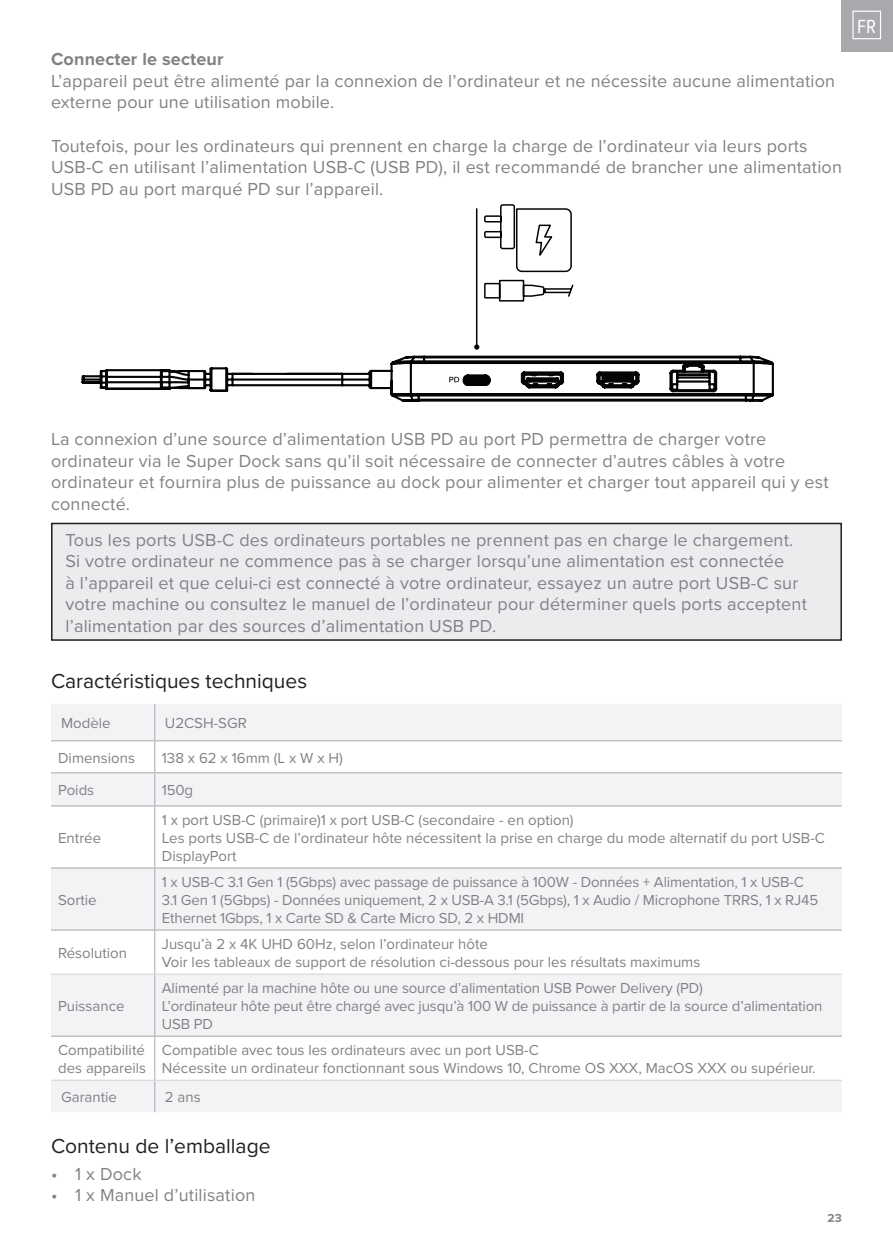
<style>
.page{position:relative;width:893px;height:1259px;background:#fff}
.page>*{position:absolute;margin:0;border:0;box-sizing:border-box;transform-origin:0 0}
.t1{font:21px "Proxima Nova";color:#231f20}
.t2{font:19.8px "Proxima Nova Cond";color:#fff}
.t3{font:18px/21.6px "Proxima Nova";letter-spacing:.01em;color:#808285}
.t4{font:700 18px "Proxima Nova";letter-spacing:.01em;color:#808285}
.t5{font:15px/18px "Proxima Nova";color:#808285}
.t6{font:700 12px "Proxima Nova";color:#808285}
</style>
<div class="page">
<div style="left:842px;top:0;width:51px;height:51px;background:#a8a9ad"></div>
<div style="left:852px;top:11px;width:29px;height:28px;border:1px solid #fff"></div>
<div style="left:52px;top:523px;width:789px;height:117px;background:#ececee"></div>
<div style="left:51px;top:523px;width:791px;height:118px;border:2px solid #231f20"></div>
<svg style="left:51px;top:704px;width:791px;height:408px;fill:#f2f3f4"></svg>
<hr style="left:154px;top:704px;width:1px;height:36px;background:#a8a9ad">
<hr style="left:51px;top:740px;width:104px;height:1px;background:#a8a9ad">
<hr style="left:155px;top:740px;width:687px;height:1px;background:#a8a9ad">
<hr style="left:154px;top:741px;width:1px;height:31px;background:#a8a9ad">
<hr style="left:51px;top:772px;width:104px;height:1px;background:#a8a9ad">
<hr style="left:155px;top:772px;width:687px;height:1px;background:#a8a9ad">
<hr style="left:154px;top:773px;width:1px;height:32px;background:#a8a9ad">
<hr style="left:51px;top:805px;width:104px;height:1px;background:#a8a9ad">
<hr style="left:155px;top:805px;width:687px;height:1px;background:#a8a9ad">
<hr style="left:154px;top:806px;width:1px;height:61px;background:#a8a9ad">
<hr style="left:51px;top:867px;width:104px;height:1px;background:#a8a9ad">
<hr style="left:155px;top:867px;width:687px;height:1px;background:#a8a9ad">
<hr style="left:154px;top:868px;width:1px;height:61px;background:#a8a9ad">
<hr style="left:51px;top:929px;width:104px;height:1px;background:#a8a9ad">
<hr style="left:155px;top:929px;width:687px;height:1px;background:#a8a9ad">
<hr style="left:154px;top:930px;width:1px;height:43px;background:#a8a9ad">
<hr style="left:154px;top:974px;width:1px;height:61px;background:#a8a9ad">
<hr style="left:51px;top:1035px;width:104px;height:1px;background:#a8a9ad">
<hr style="left:155px;top:1035px;width:687px;height:1px;background:#a8a9ad">
<hr style="left:154px;top:1036px;width:1px;height:43px;background:#a8a9ad">
<hr style="left:154px;top:1080px;width:1px;height:32px;background:#a8a9ad">
<hr style="left:51px;top:973px;width:104px;height:1px;background:#d1d2d4">
<hr style="left:155px;top:973px;width:687px;height:1px;background:#d1d2d4">
<hr style="left:51px;top:1079px;width:104px;height:1px;background:#d1d2d4">
<hr style="left:155px;top:1079px;width:687px;height:1px;background:#d1d2d4">
<svg style="left:484px;top:204px;width:90px;height:98px"></svg>
<hr style="left:476px;top:209px;width:1px;height:138px;background:#040503">
<svg style="left:81px;top:344px;width:693px;height:58px"></svg>
<p class="t4" style="left:51px;top:46px;width:174px">Connecter le secteur</p>
<p class="t3" style="left:51px;top:69px;width:786px">L’appareil peut être alimenté par la connexion de l’ordinateur et ne nécessite aucune alimentation externe pour une utilisation mobile.</p>
<p class="t3" style="left:51px;top:134px;width:792px">Toutefois, pour les ordinateurs qui prennent en charge la charge de l’ordinateur via leurs ports<br>USB-C en utilisant l’alimentation USB-C (USB PD), il est recommandé de brancher une alimentation<br>USB PD au port marqué PD sur l’appareil.</p>
<p class="t2" style="left:857px;top:12px;width:20px">FR</p>
<p class="t3" style="left:51px;top:427px;width:779px">La connexion d’une source d’alimentation USB PD au port PD permettra de charger votre ordinateur via le Super Dock sans qu’il soit nécessaire de connecter d’autres câbles à votre ordinateur et fournira plus de puissance au dock pour alimenter et charger tout appareil qui y est connecté.</p>
<p class="t3" style="left:65px;top:528px;width:743px">Tous les ports USB-C des ordinateurs portables ne prennent pas en charge le chargement.<br>Si votre ordinateur ne commence pas à se charger lorsqu’une alimentation est connectée<br>à l’appareil et que celui-ci est connecté à votre ordinateur, essayez un autre port USB-C sur votre machine ou consultez le manuel de l’ordinateur pour déterminer quels ports acceptent l’alimentation par des sources d’alimentation USB PD.</p>
<p class="t1" style="left:51px;top:665px;width:258px">Caractéristiques techniques</p>
<p class="t5" style="left:61px;top:713px;width:51px">Modèle</p>
<p class="t5" style="left:165px;top:713px;width:84px">U2CSH-SGR</p>
<p class="t5" style="left:58px;top:748px;width:78px">Dimensions</p>
<p class="t5" style="left:162px;top:748px;width:183px">138 x 62 x 16mm (L x W x H)</p>
<p class="t5" style="left:58px;top:780px;width:38px">Poids</p>
<p class="t5" style="left:162px;top:780px;width:33px">150g</p>
<p class="t5" style="left:58px;top:828px;width:45px">Entrée</p>
<p class="t5" style="left:162px;top:810px;width:665px">1 x port USB-C (primaire)1 x port USB-C (secondaire - en option)<br>Les ports USB-C de l’ordinateur hôte nécessitent la prise en charge du mode alternatif du port USB-C<br>DisplayPort</p>
<p class="t5" style="left:58px;top:890px;width:40px">Sortie</p>
<p class="t5" style="left:162px;top:872px;width:658px">1 x USB-C 3.1 Gen 1 (5Gbps) avec passage de puissance à 100W - Données + Alimentation, 1 x USB-C<br>3.1 Gen 1 (5Gbps) - Données uniquement, 2 x USB-A 3.1 (5Gbps), 1 x Audio / Microphone TRRS, 1 x RJ45<br>Ethernet 1Gbps, 1 x Carte SD &amp; Carte Micro SD, 2 x HDMI</p>
<p class="t5" style="left:58px;top:943px;width:70px">Résolution</p>
<p class="t5" style="left:162px;top:934px;width:540px">Jusqu’à 2 x 4K UHD 60Hz, selon l’ordinateur hôte<br>Voir les tableaux de support de résolution ci-dessous pour les résultats maximums</p>
<p class="t5" style="left:58px;top:996px;width:68px">Puissance</p>
<p class="t5" style="left:162px;top:978px;width:662px">Alimenté par la machine hôte ou une source d’alimentation USB Power Delivery (PD)<br>L’ordinateur hôte peut être chargé avec jusqu’à 100 W de puissance à partir de la source d’alimentation<br>USB PD</p>
<p class="t5" style="left:58px;top:1040px;width:90px">Compatibilité des appareils</p>
<p class="t5" style="left:162px;top:1040px;width:655px">Compatible avec tous les ordinateurs avec un port USB-C<br>Nécessite un ordinateur fonctionnant sous Windows 10, Chrome OS XXX, MacOS XXX ou supérieur.</p>
<p class="t5" style="left:61px;top:1087px;width:57px">Garantie</p>
<p class="t5" style="left:165px;top:1087px;width:37px">2 ans</p>
<p class="t1" style="left:51px;top:1130px;width:221px">Contenu de l’emballage</p>
<p class="t3" style="left:51px;top:1162px;width:92px">• 1 x Dock</p>
<p class="t3" style="left:51px;top:1183px;width:206px">• 1 x Manuel d’utilisation</p>
<p class="t6" style="left:828px;top:1208px;width:16px">23</p>
</div>
